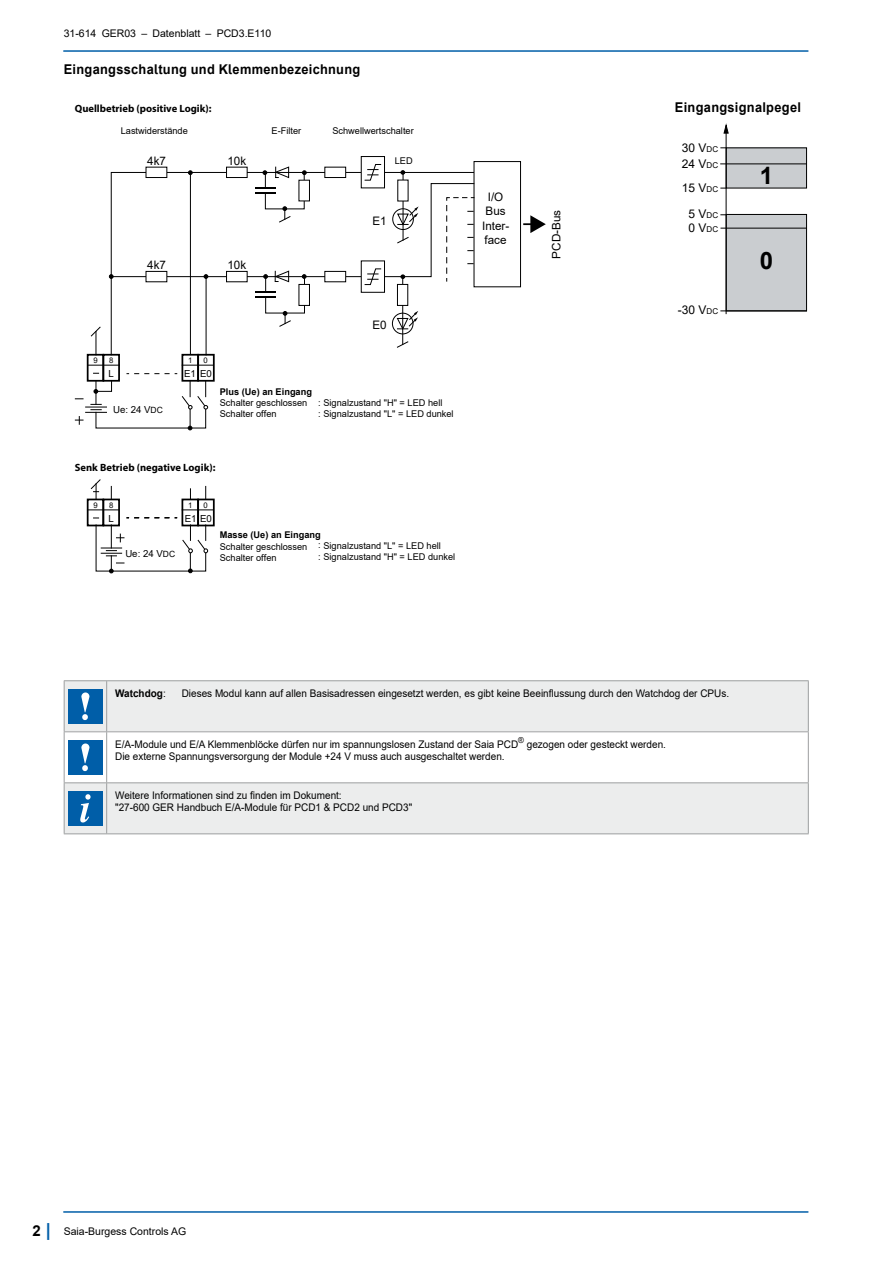
<style>
.page{position:relative;width:893px;height:1263px;background:#fff}
.page>*{position:absolute;margin:0;border:0;box-sizing:border-box;transform-origin:0 0}
.t1{font:700 24px "Arial";color:#000}
.Text__left_justified{font:700 13.5px "Arial";letter-spacing:.02em;color:#000;scale:.95 1}
.t2{font:12px/16px "Arial";color:#000}
.t3{font:11.7px/14.1px "Arial";color:#000;text-align:center}
.Text__left_justified-2{font:10.5px/12px "Arial";color:#000;scale:.95 1}
.Text__left_justified-3{font:10.5px "Arial";color:#000}
.t4{font:700 10.5px "Myriad Pro";color:#000}
.Text__left_justified-4{font:700 10.5px "Arial";color:#000;scale:.95 1}
.t5{font:9.75px "Arial";color:#000}
.t6{font:9.3px/11.1px "Arial";color:#000}
.t7{font:7.8px "Arial";color:#000}
.s1{font-size:8.55px}
.s2{font-weight:700}
.s3{font-size:8.1px}
.s4{font-weight:400}
.s5{font-weight:700;font-size:15px}
.s6{font-weight:700;font-size:18px;color:#005ea8}
</style>
<div class="page">
<hr style="left:64px;top:1211px;width:744px;height:2px;background:#005ea8">
<hr style="left:64px;top:50px;width:744px;height:2px;background:#005ea8">
<div style="left:107px;top:681px;width:701px;height:152px;background:#eceded"></div>
<div style="left:107px;top:732px;width:701px;height:51px;background:#fff"></div>
<hr style="left:64px;top:680px;width:43px;height:1px;background:#9c9e9f">
<hr style="left:107px;top:680px;width:702px;height:1px;background:#9c9e9f">
<hr style="left:808px;top:681px;width:1px;height:50px;background:#9c9e9f">
<hr style="left:107px;top:731px;width:702px;height:1px;background:#9c9e9f">
<hr style="left:808px;top:732px;width:1px;height:50px;background:#9c9e9f">
<hr style="left:107px;top:782px;width:702px;height:1px;background:#9c9e9f">
<hr style="left:808px;top:783px;width:1px;height:50px;background:#9c9e9f">
<hr style="left:107px;top:833px;width:702px;height:1px;background:#9c9e9f">
<svg style="left:64px;top:681px;width:43px;height:153px"></svg>
<div style="left:87px;top:354px;width:17px;height:28px;border:2px solid #000"></div>
<div style="left:103px;top:354px;width:17px;height:28px;border:2px solid #000"></div>
<div style="left:182px;top:354px;width:17px;height:28px;border:2px solid #000"></div>
<div style="left:197px;top:354px;width:18px;height:28px;border:2px solid #000"></div>
<div style="left:197px;top:499px;width:18px;height:27px;border:2px solid #000"></div>
<div style="left:87px;top:499px;width:17px;height:27px;border:2px solid #000"></div>
<svg style="left:111px;top:285px;width:363px;height:70px"></svg>
<svg style="left:392px;top:313px;width:21px;height:21px"></svg>
<div style="left:392px;top:313px;width:21px;height:21px;border:1px solid #000;border-radius:50%"></div>
<hr style="left:402px;top:277px;width:1px;height:67px;background:#000">
<div style="left:265px;top:276px;width:40px;height:37px;border:1px solid #000"></div>
<svg style="left:255px;top:292px;width:21px;height:6px"></svg>
<div style="left:397px;top:284px;width:11px;height:21px;background:#fff"></div>
<div style="left:397px;top:284px;width:11px;height:22px;border:1px solid #000"></div>
<svg style="left:397px;top:341px;width:11px;height:7px"></svg>
<div style="left:474px;top:161px;width:47px;height:126px;border:1px solid #000"></div>
<svg style="left:126px;top:373px;width:51px;height:1px"></svg>
<div style="left:299px;top:284px;width:10px;height:21px;background:#fff"></div>
<div style="left:298px;top:284px;width:12px;height:22px;border:1px solid #000"></div>
<svg style="left:397px;top:311px;width:21px;height:19px"></svg>
<div style="left:361px;top:156px;width:24px;height:32px;border:1px solid #000"></div>
<div style="left:361px;top:261px;width:23px;height:31px;background:#fff"></div>
<div style="left:361px;top:260px;width:24px;height:33px;border:1px solid #000"></div>
<hr style="left:206px;top:277px;width:1px;height:78px;background:#000">
<hr style="left:190px;top:172px;width:1px;height:183px;background:#000">
<svg style="left:279px;top:311px;width:12px;height:16px"></svg>
<svg style="left:75px;top:381px;width:133px;height:49px"></svg>
<hr style="left:88px;top:365px;width:31px;height:1px;background:#000">
<hr style="left:182px;top:365px;width:31px;height:1px;background:#000">
<svg style="left:524px;top:215px;width:22px;height:18px"></svg>
<svg style="left:109px;top:164px;width:365px;height:121px"></svg>
<hr style="left:182px;top:510px;width:31px;height:1px;background:#000">
<hr style="left:87px;top:510px;width:32px;height:1px;background:#000">
<svg style="left:91px;top:327px;width:10px;height:28px"></svg>
<svg style="left:91px;top:479px;width:117px;height:94px"></svg>
<div style="left:726px;top:214px;width:80px;height:97px;background:#cacdd0"></div>
<div style="left:726px;top:214px;width:80px;height:97px;border:1px solid #000"></div>
<div style="left:726px;top:148px;width:80px;height:40px;background:#cacdd0"></div>
<hr style="left:726px;top:127px;width:1px;height:187px;background:#000">
<hr style="left:721px;top:311px;width:85px;height:1px;background:#000">
<hr style="left:721px;top:228px;width:85px;height:1px;background:#000">
<hr style="left:721px;top:164px;width:85px;height:1px;background:#000">
<svg style="left:723px;top:124px;width:6px;height:10px"></svg>
<p class="Text__left_justified-3" style="left:64px;top:26px;width:209px">31-614 GER03 – Datenblatt – PCD3.E110</p>
<p class="Text__left_justified" style="left:64px;top:59px;width:314px">Eingangsschaltung und Klemmenbezeichnung</p>
<p class="t4" style="left:75px;top:101px;width:138px">Quellbetrieb (positive Logik):</p>
<p class="t6" style="left:121px;top:125px;width:69px">Lastwiderstände</p>
<p class="t3" style="left:147px;top:154px;width:20px">4k7</p>
<p class="t3" style="left:227px;top:154px;width:20px">10k</p>
<p class="t6" style="left:272px;top:125px;width:31px">E-Filter</p>
<p class="t6" style="left:332px;top:125px;width:83px">Schwellwertschalter</p>
<p class="t6" style="left:395px;top:155px;width:19px">LED</p>
<p class="t3" style="left:372px;top:214px;width:16px">E1</p>
<p class="t3" style="left:147px;top:258px;width:20px">4k7</p>
<p class="t3" style="left:227px;top:258px;width:20px">10k</p>
<p class="t7" style="left:94px;top:355px;width:6px">9</p>
<p class="t7" style="left:109px;top:355px;width:6px">8</p>
<p class="t5" style="left:108px;top:367px;width:7px">L</p>
<p class="t5" style="left:113px;top:403px;width:51px">Ue: 24 V<span class="s1">DC</span></p>
<p class="t3" style="left:372px;top:318px;width:16px">E0</p>
<p class="t7" style="left:188px;top:355px;width:6px">1</p>
<p class="t7" style="left:204px;top:355px;width:6px">0</p>
<p class="t5" style="left:184px;top:367px;width:29px">E1 E0</p>
<p class="t6" style="left:220px;top:386px;width:94px"><span class="s2">Plus (Ue) an Eingang<br></span>Schalter geschlossen<br>Schalter offen</p>
<p class="t6" style="left:318px;top:397px;width:137px">: Signalzustand "H" = LED hell<br>: Signalzustand "L" = LED dunkel</p>
<p class="t4" style="left:75px;top:461px;width:142px">Senk Betrieb (negative Logik):</p>
<p class="t7" style="left:94px;top:499px;width:6px">9</p>
<p class="t7" style="left:109px;top:499px;width:6px">8</p>
<p class="t5" style="left:108px;top:512px;width:7px">L</p>
<p class="t5" style="left:125px;top:546px;width:51px">Ue: 24 V<span class="s1">DC</span></p>
<p class="t7" style="left:188px;top:500px;width:6px">1</p>
<p class="t7" style="left:204px;top:500px;width:6px">0</p>
<p class="t5" style="left:185px;top:512px;width:29px">E1 E0</p>
<p class="t6" style="left:220px;top:529px;width:102px"><span class="s2">Masse (Ue) an Eingang<br></span>Schalter geschlossen<br>Schalter offen</p>
<p class="t6" style="left:318px;top:540px;width:139px">: Signalzustand "L" = LED hell<br>: Signalzustand "H" = LED dunkel</p>
<p class="t3" style="left:482px;top:190px;width:29px">I/O<br>Bus<br>Inter&shy;face</p>
<p class="t3" style="left:549px;top:259px;width:50px;rotate:-90deg">PCD-Bus</p>
<p class="Text__left_justified" style="left:675px;top:98px;width:134px">Eingangsignalpegel</p>
<p class="t2" style="left:682px;top:139px;width:38px">30 V<span class="s3">DC<br></span>24 V<span class="s3">DC</span></p>
<p class="t2" style="left:682px;top:179px;width:38px">15 V<span class="s3">DC</span></p>
<p class="t2" style="left:689px;top:220px;width:31px">0 V<span class="s3">DC</span></p>
<p class="t2" style="left:689px;top:206px;width:31px">5 V<span class="s3">DC</span></p>
<p class="t2" style="left:678px;top:302px;width:42px">-30 V<span class="s3">DC</span></p>
<p class="t1" style="left:760px;top:159px;width:15px">1</p>
<p class="t1" style="left:760px;top:244px;width:15px">0</p>
<p class="Text__left_justified-4" style="left:115px;top:686px;width:55px">Watchdog<span class="s4">:</span></p>
<p class="Text__left_justified-2" style="left:182px;top:687px;width:578px">Dieses Modul kann auf allen Basisadressen eingesetzt werden, es gibt keine Beeinflussung durch den Watchdog der CPUs.</p>
<p class="Text__left_justified-2" style="left:115px;top:738px;width:581px">E/A-Module und E/A Klemmenblöcke dürfen nur im spannungslosen Zustand der Saia PCD<sup>®</sup> gezogen oder gesteckt werden.<br>Die externe Spannungsversorgung der Module +24 V muss auch ausgeschaltet werden.</p>
<p class="Text__left_justified-2" style="left:115px;top:789px;width:314px">Weitere Informationen sind zu finden im Dokument:<br>"27-600 GER Handbuch E/A-Module für PCD1 &amp; PCD2 und PCD3"</p>
<p class="Text__left_justified-3" style="left:33px;top:1224px;width:155px"><span class="s5">2</span> <span class="s6">|</span> Saia-Burgess Controls AG</p>
</div>
